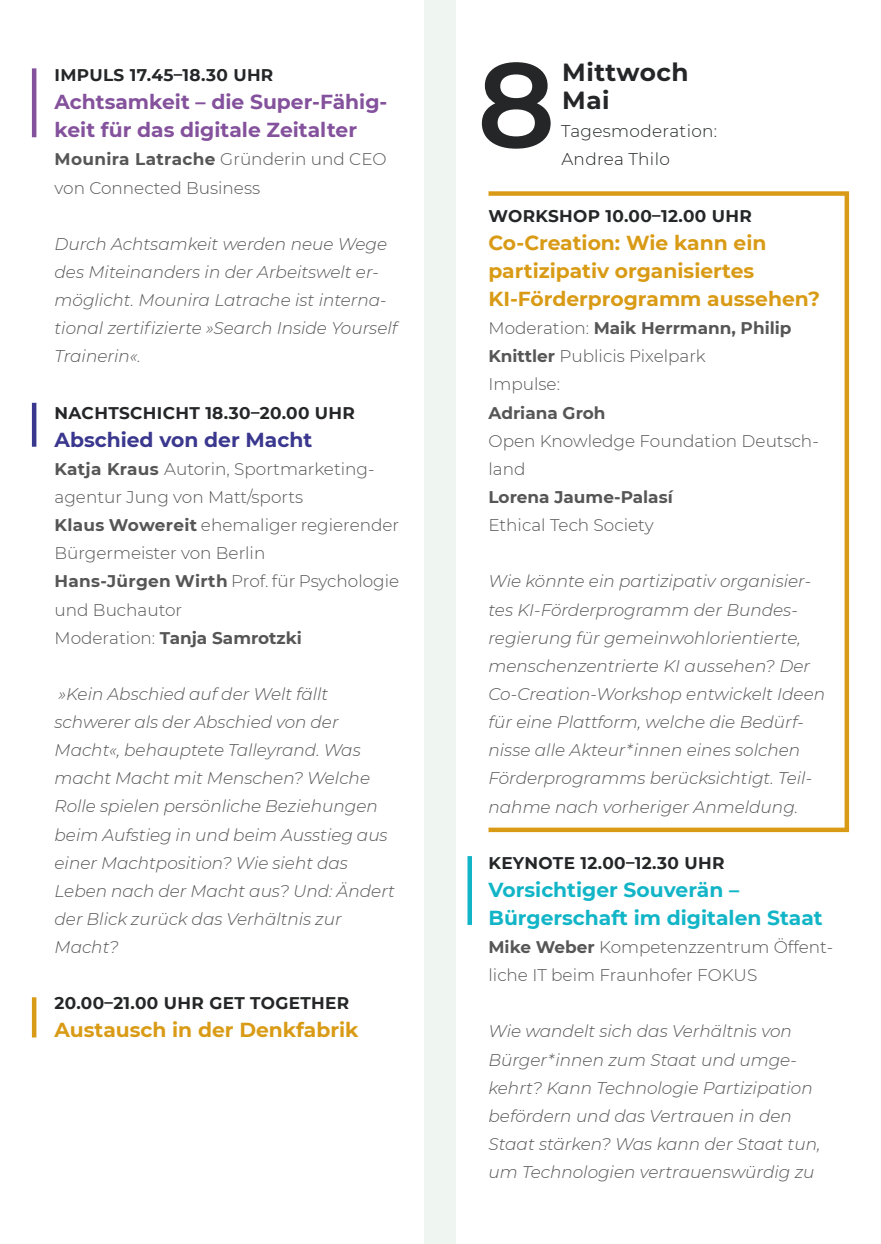
<style>
.page{position:relative;width:881px;height:1244px;background:#fff}
.page>*{position:absolute;margin:0;border:0;box-sizing:border-box;transform-origin:0 0}
.t1{font:600 120.15px "Montserrat";color:#242627}
.t2{font:700 24.75px/28.1px "Montserrat";letter-spacing:.02em;color:#242627}
.t3{font:700 20.25px/28.1px "Montserrat";color:#d99b16}
.t4{font:700 20.25px/28.1px "Montserrat";color:#84519c}
.t5{font:700 20.25px/28.1px "Montserrat";color:#12b5c7}
.t6{font:700 20.25px "Montserrat";color:#3a378e}
.t7{font:italic 300 16.88px/28.1px "Montserrat";color:#565656}
.t8{font:300 16.88px/28.1px "Montserrat";color:#565656}
.t9{font:700 16.88px "Montserrat";letter-spacing:.02em;color:#242627}
.t10{font:700 16.88px "Montserrat";color:#565656}
.t11{font:300 16.88px/28.1px "Montserrat";letter-spacing:.02em;color:#242627}
.s1{font-weight:700}
</style>
<div class="page">
<hr style="left:32px;top:68px;width:4px;height:69px;background:#84519c">
<div style="left:467px;top:856px;width:5px;height:69px;background:#12b5c7"></div>
<div style="left:424px;top:0;width:32px;height:1244px;background:#eff5f1"></div>
<hr style="left:32px;top:403px;width:4px;height:44px;background:#3a378e">
<hr style="left:32px;top:997px;width:4px;height:40px;background:#d99b16">
<div style="left:488px;top:191px;width:360px;height:5px;background:#d99b16"></div>
<svg style="left:844px;top:195px;width:4px;height:632px;background:#dea937"></svg>
<div style="left:488px;top:827px;width:360px;height:5px;background:#d99b16"></div>
<p class="t9" style="left:54px;top:63px;width:220px">IMPULS 17.45–18.30 UHR</p>
<p class="t4" style="left:54px;top:87px;width:334px">Achtsamkeit – die Super-Fähig&shy;keit für das digitale Zeitalter</p>
<p class="t8" style="left:54px;top:145px;width:333px"><span class="s1">Mounira Latrache</span> Gründerin und CEO von Connected Business</p>
<p class="t7" style="left:54px;top:229px;width:344px">Durch Achtsamkeit werden neue Wege des Miteinanders in der Arbeitswelt er&shy;möglicht. Mounira Latrache ist interna&shy;tional zertifizierte »Search Inside Yourself Trainerin«.</p>
<p class="t9" style="left:54px;top:400px;width:302px">NACHTSCHICHT 18.30–20.00 UHR</p>
<p class="t6" style="left:54px;top:425px;width:259px">Abschied von der Macht</p>
<p class="t8" style="left:54px;top:454px;width:346px"><span class="s1">Katja Kraus</span> Autorin, Sportmarketing&shy;agentur Jung von Matt/sports<br><span class="s1">Klaus Wowereit</span> ehemaliger regierender<br>Bürgermeister von Berlin<br><span class="s1">Hans-Jürgen Wirth</span> Prof. für Psychologie und Buchautor<br>Moderation: <span class="s1">Tanja Samrotzki</span></p>
<p class="t7" style="left:54px;top:679px;width:342px">»Kein Abschied auf der Welt fällt schwerer als der Abschied von der<br>Macht«, behauptete Talleyrand. Was macht Macht mit Menschen? Welche<br>Rolle spielen persönliche Beziehungen beim Aufstieg in und beim Ausstieg aus einer Machtposition? Wie sieht das<br>Leben nach der Macht aus? Und: Ändert der Blick zurück das Verhältnis zur<br>Macht?</p>
<p class="t9" style="left:54px;top:991px;width:296px">20.00–21.00 UHR GET TOGETHER</p>
<p class="t3" style="left:54px;top:1015px;width:305px">Austausch in der Denkfabrik</p>
<h1 class="t1" style="left:477px;top:20px;width:80px">8</h1>
<h2 class="t2" style="left:562px;top:57px;width:128px">Mittwoch<br>Mai</h2>
<p class="t11" style="left:561px;top:117px;width:158px">Tagesmoderation:<br>Andrea Thilo</p>
<p class="t9" style="left:488px;top:203px;width:265px">WORKSHOP 10.00–12.00 UHR</p>
<p class="t3" style="left:488px;top:227px;width:333px">Co-Creation: Wie kann ein partizipativ organisiertes<br>KI-Förderprogramm aussehen?</p>
<p class="t8" style="left:488px;top:314px;width:304px">Moderation: <span class="s1">Maik Herrmann, Philip<br>Knittler</span> Publicis Pixelpark<br>Impulse:</p>
<p class="t10" style="left:488px;top:400px;width:118px">Adriana Groh</p>
<p class="t8" style="left:488px;top:426px;width:331px">Open Knowledge Foundation Deutsch&shy;land</p>
<p class="t10" style="left:488px;top:485px;width:186px">Lorena Jaume-Palasí</p>
<p class="t8" style="left:488px;top:510px;width:167px">Ethical Tech Society</p>
<p class="t7" style="left:488px;top:567px;width:338px">Wie könnte ein partizipativ organisier&shy;tes KI-Förderprogramm der Bundes&shy;regierung für gemeinwohlorientierte, menschenzentrierte KI aussehen? Der Co-Creation-Workshop entwickelt Ideen für eine Plattform, welche die Bedürf&shy;nisse alle Akteur*innen eines solchen Förderprogramms berücksichtigt. Teil&shy;nahme nach vorheriger Anmeldung.</p>
<p class="t9" style="left:488px;top:850px;width:237px">KEYNOTE 12.00–12.30 UHR</p>
<p class="t5" style="left:488px;top:874px;width:335px">Vorsichtiger Souverän –<br>Bürgerschaft im digitalen Staat</p>
<p class="t8" style="left:488px;top:932px;width:346px"><span class="s1">Mike Weber</span> Kompetenzzentrum Öffent&shy;liche IT beim Fraunhofer FOKUS</p>
<p class="t7" style="left:488px;top:1017px;width:333px">Wie wandelt sich das Verhältnis von Bürger*innen zum Staat und umge&shy;kehrt? Kann Technologie Partizipation befördern und das Vertrauen in den Staat stärken? Was kann der Staat tun, um Technologien vertrauenswürdig zu</p>
</div>
